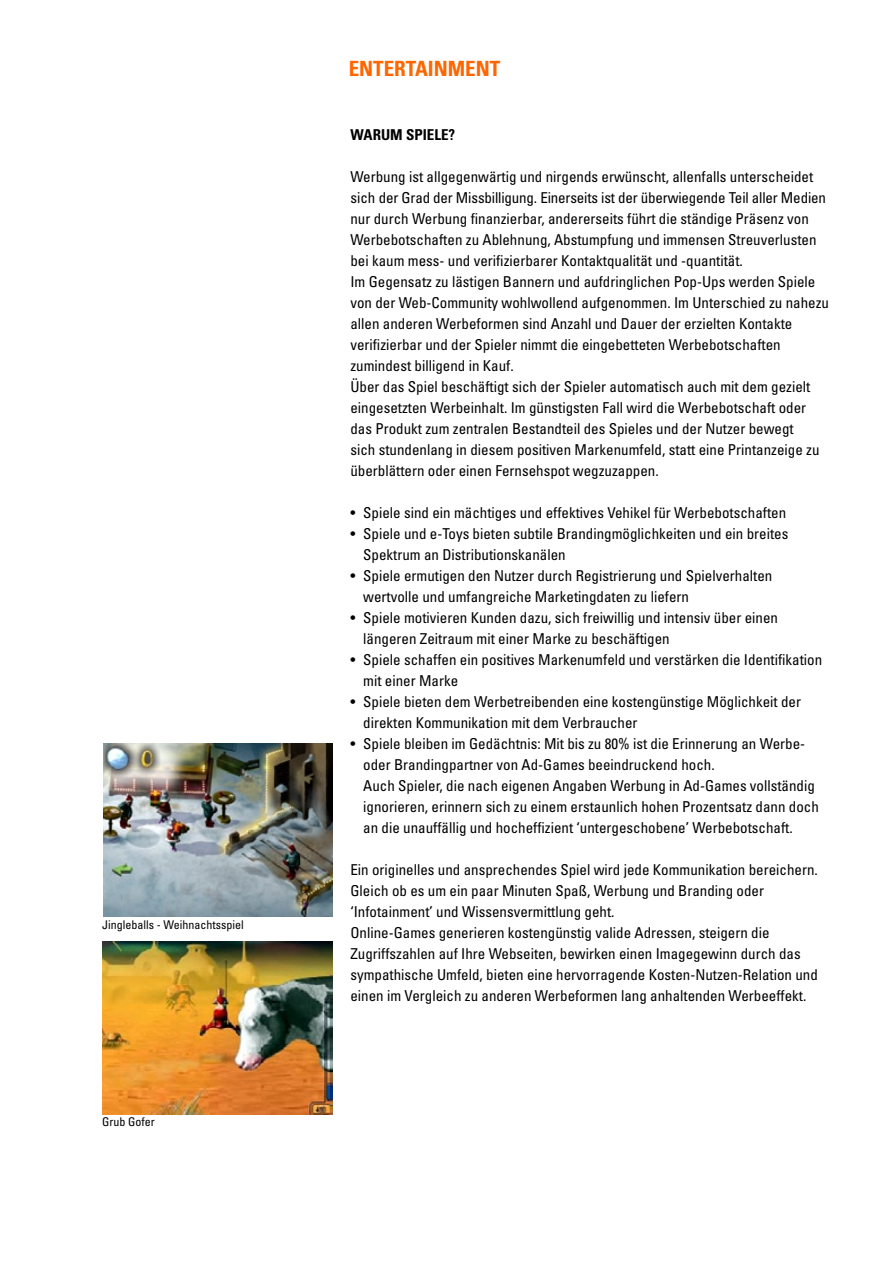
<style>
.page{position:relative;width:893px;height:1263px;background:#fff}
.page>*{position:absolute;margin:0;border:0;box-sizing:border-box;transform-origin:0 0}
.t1{font:700 condensed 21px "Univers";color:#f60}
.t2{font:condensed 15px/21px "Univers";color:#000}
.t3{font:700 condensed 15px "Univers";color:#000}
.t4{font:condensed 12px "Univers";color:#000}
</style>
<div class="page">
<img style="left:102px;top:941px;width:230px;height:173px">
<img style="left:104px;top:744px;width:228px;height:172px">
<p class="t4" style="left:102px;top:917px;width:143px">Jingleballs - Weihnachtsspiel</p>
<p class="t4" style="left:102px;top:1114px;width:54px">Grub Gofer</p>
<p class="t1" style="left:349px;top:55px;width:153px">ENTERTAINMENT</p>
<p class="t3" style="left:350px;top:125px;width:106px">WARUM SPIELE?</p>
<p class="t2" style="left:350px;top:166px;width:477px">Werbung ist allgegenwärtig und nirgends erwünscht, allenfalls unterscheidet sich der Grad der Missbilligung. Einerseits ist der überwiegende Teil aller Medien nur durch Werbung finanzierbar, andererseits führt die ständige Präsenz von Werbebotschaften zu Ablehnung, Abstumpfung und immensen Streuverlusten bei kaum mess- und verifizierbarer Kontaktqualität und -quantität.</p>
<p class="t2" style="left:350px;top:271px;width:480px">Im Gegensatz zu lästigen Bannern und aufdringlichen Pop-Ups werden Spiele von der Web-Community wohlwollend aufgenommen. Im Unterschied zu nahezu allen anderen Werbeformen sind Anzahl und Dauer der erzielten Kontakte verifizierbar und der Spieler nimmt die eingebetteten Werbebotschaften zumindest billigend in Kauf.</p>
<p class="t2" style="left:350px;top:376px;width:471px">Über das Spiel beschäftigt sich der Spieler automatisch auch mit dem gezielt eingesetzten Werbeinhalt. Im günstigsten Fall wird die Werbebotschaft oder das Produkt zum zentralen Bestandteil des Spieles und der Nutzer bewegt sich stundenlang in diesem positiven Markenumfeld, statt eine Printanzeige zu überblättern oder einen Fernsehspot wegzuzappen.</p>
<p class="t2" style="left:350px;top:502px;width:437px">• Spiele sind ein mächtiges und effektives Vehikel für Werbebotschaften</p>
<p class="t2" style="left:363px;top:523px;width:427px;text-indent:-13px">• Spiele und e-Toys bieten subtile Brandingmöglichkeiten und ein breites<br>Spektrum an Distributionskanälen</p>
<p class="t2" style="left:363px;top:565px;width:411px;text-indent:-13px">• Spiele ermutigen den Nutzer durch Registrierung und Spielverhalten wertvolle und umfangreiche Marketingdaten zu liefern</p>
<p class="t2" style="left:363px;top:607px;width:416px;text-indent:-13px">• Spiele motivieren Kunden dazu, sich freiwillig und intensiv über einen längeren Zeitraum mit einer Marke zu beschäftigen</p>
<p class="t2" style="left:363px;top:649px;width:461px;text-indent:-13px">• Spiele schaffen ein positives Markenumfeld und verstärken die Identifikation mit einer Marke</p>
<p class="t2" style="left:363px;top:691px;width:439px;text-indent:-13px">• Spiele bieten dem Werbetreibenden eine kostengünstige Möglichkeit der direkten Kommunikation mit dem Verbraucher</p>
<p class="t2" style="left:363px;top:733px;width:457px;text-indent:-13px">• Spiele bleiben im Gedächtnis: Mit bis zu 80% ist die Erinnerung an Werbe&shy;oder Brandingpartner von Ad-Games beeindruckend hoch.<br>Auch Spieler, die nach eigenen Angaben Werbung in Ad-Games vollständig ignorieren, erinnern sich zu einem erstaunlich hohen Prozentsatz dann doch an die unauffällig und hocheffizient ‘untergeschobene’ Werbebotschaft.</p>
<p class="t2" style="left:350px;top:859px;width:469px">Ein originelles und ansprechendes Spiel wird jede Kommunikation bereichern.<br>Gleich ob es um ein paar Minuten Spaß, Werbung und Branding oder ‘Infotainment’ und Wissensvermittlung geht.<br>Online-Games generieren kostengünstig valide Adressen, steigern die Zugriffszahlen auf Ihre Webseiten, bewirken einen Imagegewinn durch das sympathische Umfeld, bieten eine hervorragende Kosten-Nutzen-Relation und einen im Vergleich zu anderen Werbeformen lang anhaltenden Werbeeffekt.</p>
</div>
